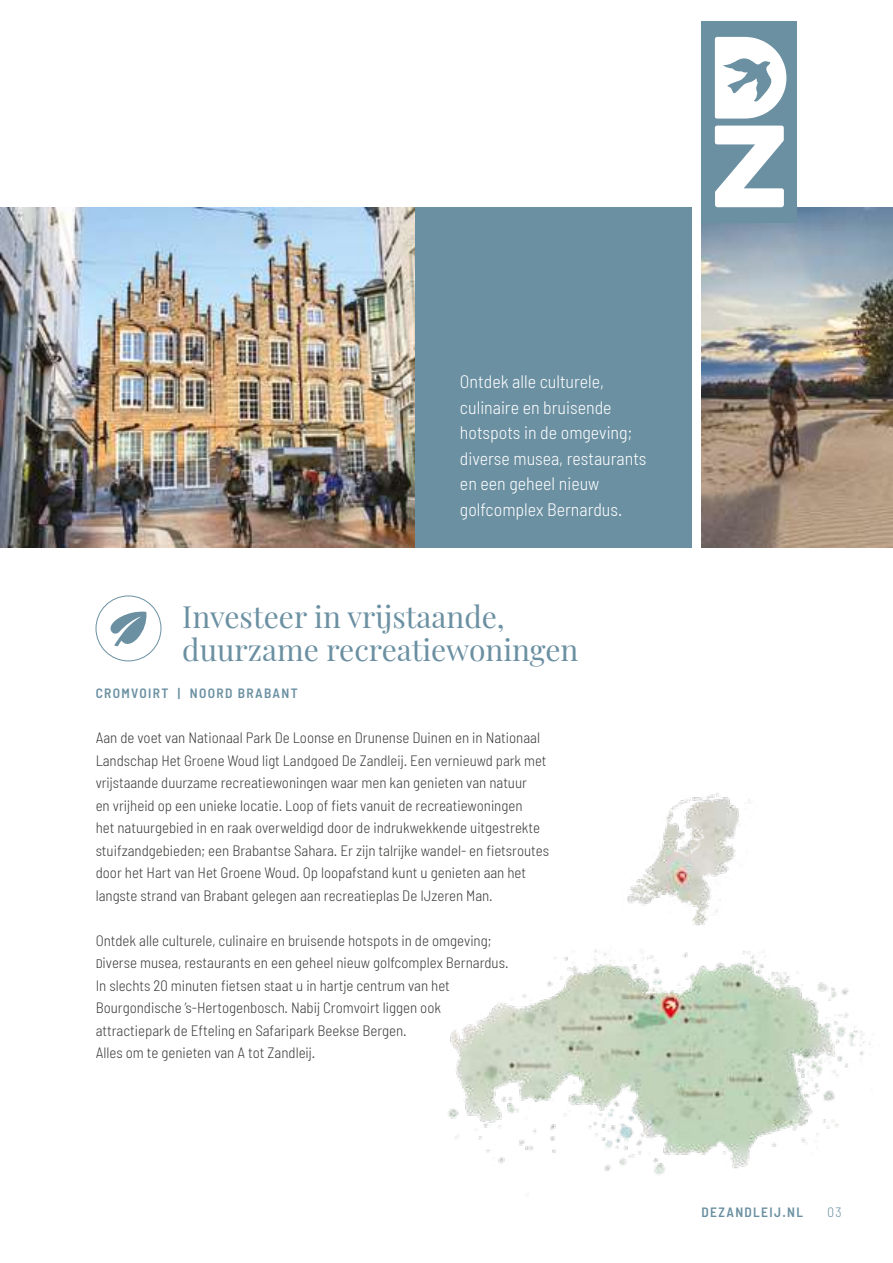
<style>
.page{position:relative;width:893px;height:1263px;background:#fff}
.page>*{position:absolute;margin:0;border:0;box-sizing:border-box;transform-origin:0 0}
.t1{font:30px/33px "Playfair Display";color:#6b90a2}
.t2{font:300 semi-condensed 18px/25.5px "Barlow";color:#fff}
.t3{font:300 semi-condensed 15px/22.5px "Barlow";color:#3c3c3b}
.t4{font:600 semi-condensed 13.5px "Barlow";letter-spacing:.1em;color:#6b90a2}
.t5{font:300 semi-condensed 13.5px "Barlow";color:#6b90a2}
</style>
<div class="page">
<img style="left:0;top:207px;width:415px;height:340px">
<img style="left:702px;top:207px;width:191px;height:340px">
<img style="left:627px;top:793px;width:124px;height:133px">
<div style="left:702px;top:21px;width:95px;height:202px;background:#6b90a2"></div>
<svg style="left:715px;top:126px;width:69px;height:81px"></svg>
<svg style="left:715px;top:37px;width:71px;height:82px"></svg>
<div style="left:415px;top:207px;width:277px;height:340px;background:#6b90a2"></div>
<img style="left:448px;top:949px;width:423px;height:246px">
<div style="left:96px;top:596px;width:65px;height:65px;border:1px solid #6b90a2;border-radius:50%"></div>
<svg style="left:110px;top:611px;width:37px;height:35px"></svg>
<p class="t2" style="left:460px;top:368px;width:188px">Ontdek alle culturele, culinaire en bruisende hotspots in de omgeving; diverse musea, restaurants en een geheel nieuw golfcomplex Bernardus.</p>
<h1 class="t1" style="left:182px;top:598px;width:398px">Investeer in vrijstaande, duurzame recreatiewoningen</h1>
<p class="t4" style="left:96px;top:685px;width:204px">CROMVOIRT | NOORD BRABANT</p>
<p class="t3" style="left:96px;top:726px;width:455px">Aan de voet van Nationaal Park De Loonse en Drunense Duinen en in Nationaal Landschap Het Groene Woud ligt Landgoed De Zandleij. Een vernieuwd park met vrijstaande duurzame recreatiewoningen waar men kan genieten van natuur<br>en vrijheid op een unieke locatie. Loop of fiets vanuit de recreatiewoningen<br>het natuurgebied in en raak overweldigd door de indrukwekkende uitgestrekte stuifzandgebieden; een Brabantse Sahara. Er zijn talrijke wandel- en fietsroutes door het Hart van Het Groene Woud. Op loopafstand kunt u genieten aan het langste strand van Brabant gelegen aan recreatieplas De IJzeren Man.</p>
<p class="t3" style="left:96px;top:929px;width:414px">Ontdek alle culturele, culinaire en bruisende hotspots in de omgeving; Diverse musea, restaurants en een geheel nieuw golfcomplex Bernardus.<br>In slechts 20 minuten fietsen staat u in hartje centrum van het Bourgondische ’s-Hertogenbosch. Nabij Cromvoirt liggen ook attractiepark de Efteling en Safaripark Beekse Bergen.<br>Alles om te genieten van A tot Zandleij.</p>
<p class="t4" style="left:702px;top:1204px;width:103px">DEZANDLEIJ.NL</p>
<p class="t5" style="left:827px;top:1204px;width:16px">03</p>
</div>
